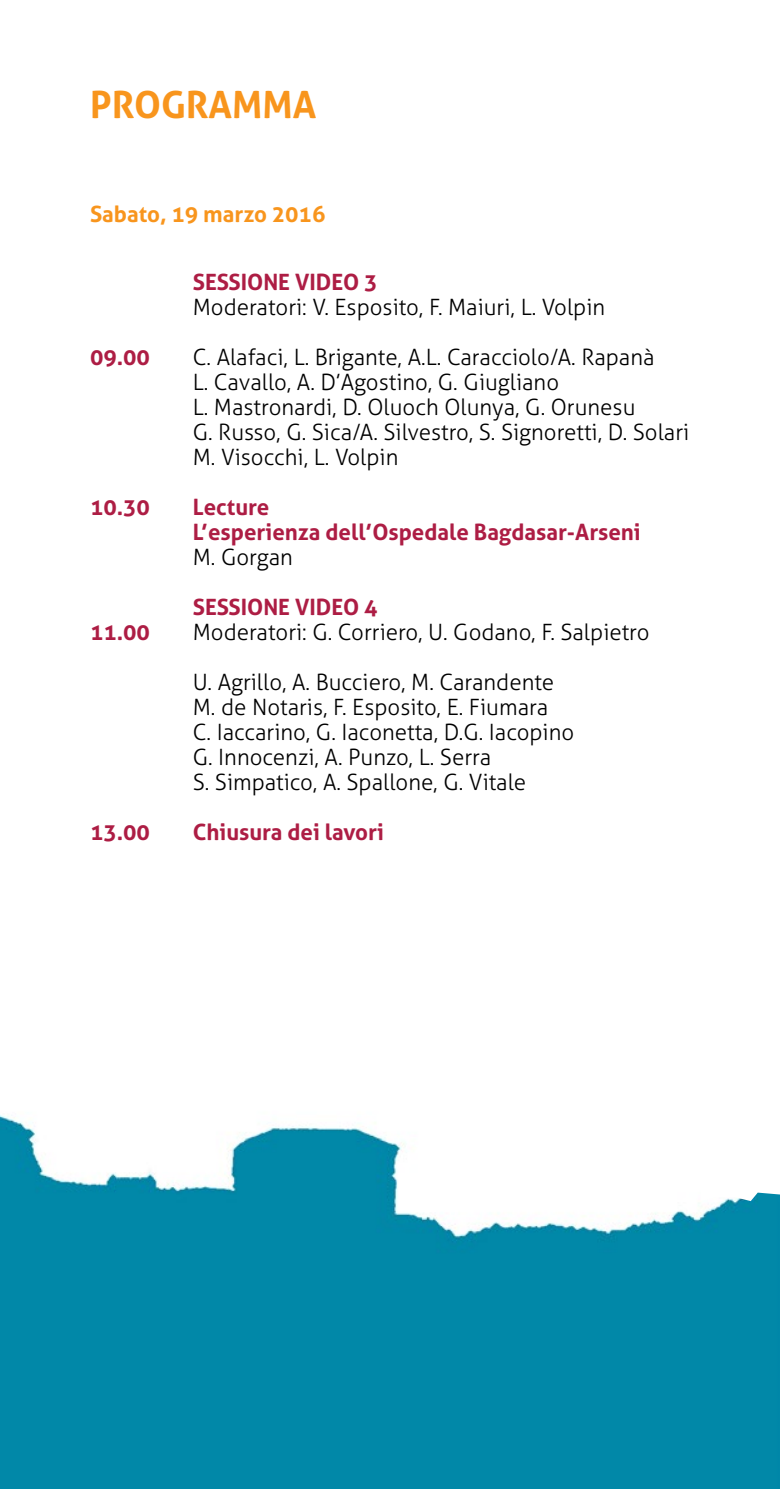
<style>
.page{position:relative;width:780px;height:1489px;background:#fff}
.page>*{position:absolute;margin:0;border:0;box-sizing:border-box;transform-origin:0 0}
.t1{font:700 37.5px "Aller";color:#f8951d}
.t2{font:300 22.5px/25px "Aller";color:#000}
.t3{font:700 22.5px/25px "Aller";color:#ad1d44}
.t4{font:700 22.5px "Aller";color:#f8951d}
</style>
<div class="page">
<img style="left:0;top:1115px;width:780px;height:373px">
<svg style="left:700px;top:1142px;width:80px;height:58px"></svg>
<h1 class="t1" style="left:90px;top:81px;width:228px">PROGRAMMA</h1>
<p class="t4" style="left:90px;top:200px;width:237px">Sabato, 19 marzo 2016</p>
<p class="t3" style="left:193px;top:269px;width:186px">SESSIONE VIDEO 3</p>
<p class="t2" style="left:193px;top:294px;width:414px">Moderatori: V. Esposito, F. Maiuri, L. Volpin</p>
<p class="t3" style="left:90px;top:344px;width:61px">09.00</p>
<p class="t2" style="left:193px;top:344px;width:498px">C. Alafaci, L. Brigante, A.L. Caracciolo/A. Rapanà<br>L. Cavallo, A. D’Agostino, G. Giugliano<br>L. Mastronardi, D. Oluoch Olunya, G. Orunesu<br>G. Russo, G. Sica/A. Silvestro, S. Signoretti, D. Solari M. Visocchi, L. Volpin</p>
<p class="t3" style="left:90px;top:494px;width:61px">10.30</p>
<p class="t3" style="left:193px;top:494px;width:449px">Lecture<br>L’esperienza dell’Ospedale Bagdasar-Arseni</p>
<p class="t2" style="left:193px;top:544px;width:102px">M. Gorgan</p>
<p class="t3" style="left:193px;top:594px;width:186px">SESSIONE VIDEO 4</p>
<p class="t3" style="left:90px;top:619px;width:61px">11.00</p>
<p class="t2" style="left:193px;top:619px;width:458px">Moderatori: G. Corriero, U. Godano, F. Salpietro</p>
<p class="t2" style="left:193px;top:669px;width:383px">U. Agrillo, A. Bucciero, M. Carandente M. de Notaris, F. Esposito, E. Fiumara<br>C. Iaccarino, G. Iaconetta, D.G. Iacopino G. Innocenzi, A. Punzo, L. Serra<br>S. Simpatico, A. Spallone, G. Vitale</p>
<p class="t3" style="left:90px;top:819px;width:61px">13.00</p>
<p class="t3" style="left:193px;top:819px;width:193px">Chiusura dei lavori</p>
</div>
